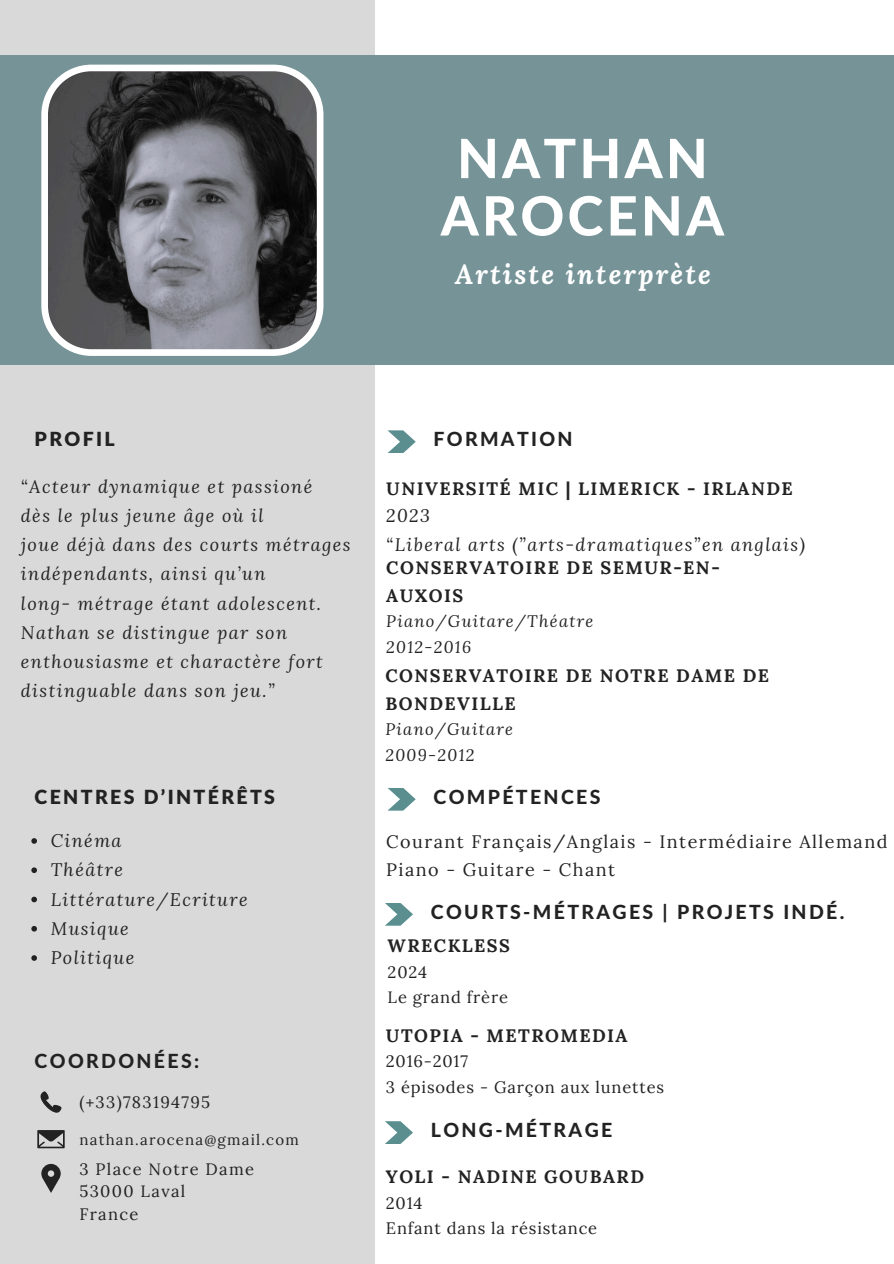
<style>
.page{position:relative;width:894px;height:1264px;background:#fff}
.page>*{position:absolute;margin:0;border:0;box-sizing:border-box;transform-origin:0 0}
.t1{font:800 54.15px/57.3px "Lato Latin";letter-spacing:.06em;color:#fff;text-align:center}
.t2{font:italic 700 27px "Lora";letter-spacing:.08em;color:#fff}
.t3{font:800 19.5px "Lato Latin";letter-spacing:.12em;color:#222}
.t4{font:900 19.5px "Lato Latin";letter-spacing:.12em;color:#222}
.t5{font:italic 18px/29.2px "Lora";letter-spacing:.08em;color:#222}
.t6{font:700 18px/28.2px "Lora";letter-spacing:.08em;color:#222}
.t7{font:18px/28.2px "Lora";letter-spacing:.08em;color:#222}
.t8{font:16.5px "Lora";letter-spacing:.05em;color:#222}
.t9{font:italic 16.5px "Lora";letter-spacing:.08em;color:#222}
.t10{font:16.5px "Lora";letter-spacing:.08em;color:#222}
.t11{font:15px "Lora";letter-spacing:.08em;color:#222}
</style>
<div class="page">
<div style="left:0;top:0;width:375px;height:1263px;background:#d9d9d9"></div>
<div style="left:0;top:55px;width:893px;height:310px;background:#769498"></div>
<svg style="left:40px;top:1091px;width:22px;height:21px"></svg>
<svg style="left:37px;top:1130px;width:27px;height:18px"></svg>
<svg style="left:41px;top:1163px;width:19px;height:29px"></svg>
<svg style="left:387px;top:430px;width:28px;height:23px"></svg>
<svg style="left:388px;top:788px;width:27px;height:22px"></svg>
<svg style="left:385px;top:903px;width:28px;height:22px"></svg>
<svg style="left:385px;top:1121px;width:28px;height:22px"></svg>
<svg style="left:41px;top:65px;width:282px;height:291px;background:#626367"></svg>
<svg style="left:31px;top:838px;width:6px;height:5px"></svg>
<svg style="left:31px;top:867px;width:6px;height:6px"></svg>
<svg style="left:31px;top:896px;width:6px;height:6px"></svg>
<svg style="left:31px;top:926px;width:6px;height:5px"></svg>
<svg style="left:31px;top:955px;width:6px;height:5px"></svg>
<h3 class="t1" style="left:440px;top:133px;width:285px">NATHAN<br>AROCENA</h3>
<h4 class="t2" style="left:455px;top:256px;width:257px">Artiste interprète</h4>
<h3 class="t4" style="left:35px;top:430px;width:82px">PROFIL</h3>
<h3 class="t5" style="left:21px;top:471px;width:331px">“Acteur dynamique et passioné<br>dès le plus jeune âge où il<br>joue déjà dans des courts métrages indépendants, ainsi qu’un<br>long- métrage étant adolescent.<br>Nathan se distingue par son enthousiasme et charactère fort distinguable dans son jeu.”</h3>
<p class="t4" style="left:35px;top:787px;width:242px">CENTRES D’INTÉRÊTS</p>
<p class="t5" style="left:51px;top:825px;width:72px">Cinéma</p>
<h3 class="t5" style="left:51px;top:855px;width:74px">Théâtre</h3>
<h4 class="t5" style="left:51px;top:884px;width:198px">Littérature/Ecriture</h4>
<h3 class="t5" style="left:51px;top:913px;width:79px">Musique</h3>
<h3 class="t5" style="left:51px;top:942px;width:85px">Politique</h3>
<p class="t3" style="left:35px;top:1052px;width:166px">COORDONÉES:</p>
<p class="t10" style="left:79px;top:1091px;width:132px">(+33)783194795</p>
<p class="t11" style="left:79px;top:1130px;width:221px">nathan.arocena@gmail.com</p>
<p class="t10" style="left:79px;top:1157px;width:176px">3 Place Notre Dame</p>
<p class="t10" style="left:79px;top:1180px;width:107px">53000 Laval</p>
<h3 class="t8" style="left:79px;top:1202px;width:61px">France</h3>
<p class="t3" style="left:433px;top:430px;width:141px">FORMATION</p>
<p class="t6" style="left:386px;top:474px;width:408px">UNIVERSITÉ MIC | LIMERICK - IRLANDE</p>
<p class="t5" style="left:386px;top:500px;width:420px">2023<br>“Liberal arts (”arts-dramatiques”en anglais)</p>
<p class="t6" style="left:386px;top:553px;width:335px">CONSERVATOIRE DE SEMUR-EN-<br>AUXOIS</p>
<p class="t9" style="left:386px;top:610px;width:209px">Piano/Guitare/Théatre</p>
<h1 class="t9" style="left:386px;top:636px;width:86px">2012-2016</h1>
<h3 class="t6" style="left:385px;top:661px;width:385px">CONSERVATOIRE DE NOTRE DAME DE<br>BONDEVILLE</h3>
<p class="t9" style="left:385px;top:717px;width:129px">Piano/Guitare</p>
<p class="t9" style="left:385px;top:743px;width:90px">2009-2012</p>
<h2 class="t3" style="left:433px;top:788px;width:168px">COMPÉTENCES</h2>
<h3 class="t7" style="left:386px;top:827px;width:502px">Courant Français/Anglais - Intermédiaire Allemand<br>Piano - Guitare - Chant</h3>
<h4 class="t3" style="left:430px;top:903px;width:415px">COURTS-MÉTRAGES | PROJETS INDÉ.</h4>
<p class="t6" style="left:387px;top:931px;width:124px">WRECKLESS</p>
<p class="t8" style="left:387px;top:960px;width:41px">2024</p>
<h3 class="t8" style="left:387px;top:986px;width:122px">Le grand frère</h3>
<p class="t6" style="left:386px;top:1020px;width:243px">UTOPIA - METROMEDIA</p>
<p class="t8" style="left:386px;top:1050px;width:83px">2016-2017</p>
<h3 class="t8" style="left:386px;top:1076px;width:279px">3 épisodes - Garçon aux lunettes</h3>
<p class="t3" style="left:430px;top:1121px;width:183px">LONG-MÉTRAGE</p>
<p class="t6" style="left:386px;top:1162px;width:259px">YOLI - NADINE GOUBARD</p>
<p class="t8" style="left:386px;top:1191px;width:38px">2014</p>
<p class="t8" style="left:386px;top:1217px;width:213px">Enfant dans la résistance</p>
</div>
